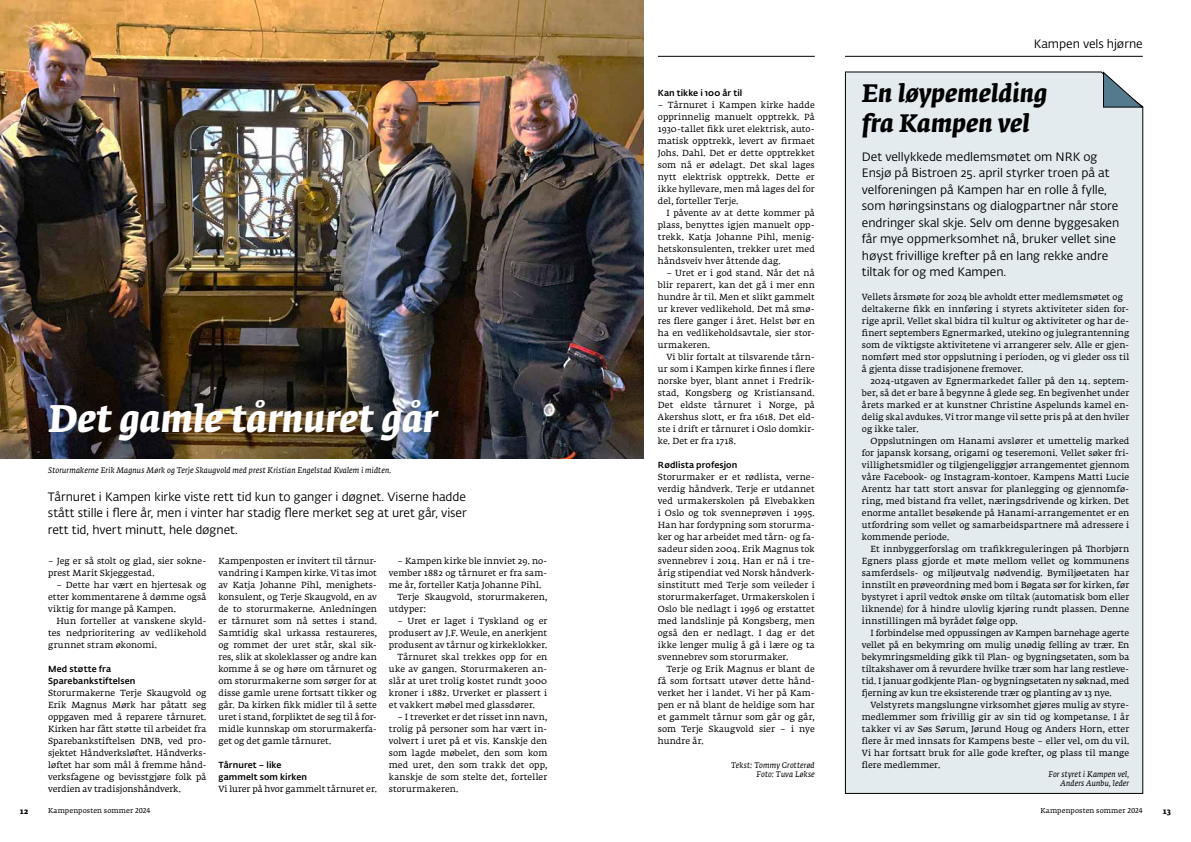
<style>
.page{position:relative;width:1191px;height:842px;background:#fff}
.page>*{position:absolute;margin:0;border:0;box-sizing:border-box;transform-origin:0 0}
.t1{font:italic 700 38px "Fedra Serif A Pro";letter-spacing:-.01em;color:#fff}
.t2{font:italic 700 25px/30px "Fedra Serif A Pro";letter-spacing:-.005em;color:#000}
.t3{font:12px/16.5px "Fedra Sans Alt Pro";letter-spacing:-.005em;color:#000;text-align:justify}
.t4{font:8.8px/12px "Fedra Serif A Pro";letter-spacing:.01em;color:#000;text-align:justify}
.t5{font:500 8.8px/12px "Fedra Sans Alt Pro";letter-spacing:.01em;color:#000}
.t6{font:italic 8px/9px "Fedra Serif A Pro";letter-spacing:.015em;color:#000;text-align:right}
.t7{font:700 8px "Fedra Serif A Pro";color:#000}
.t8{font:7px "Fedra Serif A Pro";letter-spacing:.015em;color:#000}
</style>
<div class="page">
<hr style="left:658px;top:56px;width:156px;height:1px;background:#000">
<img style="left:0;top:0;width:643px;height:458px">
<div style="left:844px;top:71px;width:299px;height:723px;background:#e3ebef"></div>
<svg style="left:1102px;top:71px;width:41px;height:37px"></svg>
<hr style="left:845px;top:56px;width:297px;height:1px;background:#000">
<h1 class="t1" style="left:48px;top:397px;width:391px">Det gamle tårnuret går</h1>
<p class="t6" style="left:48px;top:465px;width:345px">Storurmakerne Erik Magnus Mørk og Terje Skaugvold med prest Kristian Engelstad Kvalem i midten.</p>
<h3 class="t3" style="left:48px;top:488px;width:420px">Tårnuret i Kampen kirke viste rett tid kun to ganger i døgnet. Viserne hadde stått stille i flere år, men i vinter har stadig flere merket seg at uret går, viser rett tid, hvert minutt, hele døgnet.</h3>
<p class="t4" style="left:48px;top:555px;width:160px">– Jeg er så stolt og glad, sier sokne&shy;prest Marit Skjeggestad.</p>
<p class="t4" style="left:48px;top:579px;width:160px;text-indent:9px">– Dette har vært en hjertesak og etter kommentarene å dømme også viktig for mange på Kampen.</p>
<p class="t4" style="left:48px;top:615px;width:160px;text-indent:9px">Hun forteller at vanskene skyld&shy;tes nedprioritering av vedlikehold grunnet stram økonomi.</p>
<p class="t5" style="left:48px;top:662px;width:89px">Med støtte fra<br>Sparebankstiftelsen</p>
<p class="t4" style="left:48px;top:687px;width:160px">Storurmakerne Terje Skaugvold og Erik Magnus Mørk har påtatt seg oppgaven med å reparere tårnuret.<br>Kirken har fått støtte til arbeidet fra Sparebankstiftelsen DNB, ved pro&shy;sjektet Håndverksløftet. Håndverks&shy;løftet har som mål å fremme hånd&shy;verksfagene og bevisstgjøre folk på verdien av tradisjonshåndverk.</p>
<p class="t4" style="left:218px;top:555px;width:160px">Kampenposten er invitert til tårnur&shy;vandring i Kampen kirke. Vi tas imot av Katja Johanne Pihl, menighets&shy;konsulent, og Terje Skaugvold, en av de to storurmakerne. Anledningen er tårnuret som nå settes i stand.<br>Samtidig skal urkassa restaureres, og rommet der uret står, skal sik&shy;res, slik at skoleklasser og andre kan komme å se og høre om tårnuret og om storurmakerne som sørger for at disse gamle urene fortsatt tikker og går. Da kirken fikk midler til å sette uret i stand, forpliktet de seg til å for&shy;midle kunnskap om storurmakerfa&shy;get og det gamle tårnuret.</p>
<p class="t5" style="left:218px;top:758px;width:90px">Tårnuret – like gammelt som kirken</p>
<p class="t4" style="left:218px;top:783px;width:160px">Vi lurer på hvor gammelt tårnuret er.</p>
<p class="t4" style="left:397px;top:555px;width:151px">– Kampen kirke ble innviet 29. no-</p>
<p class="t4" style="left:389px;top:567px;width:160px">vember 1882 og tårnuret er fra sam-</p>
<p class="t4" style="left:389px;top:579px;width:154px">me år, forteller Katja Johanne Pihl.</p>
<p class="t4" style="left:397px;top:591px;width:151px">Terje Skaugvold, storurmakeren,</p>
<p class="t4" style="left:389px;top:603px;width:39px">utdyper:</p>
<p class="t4" style="left:397px;top:615px;width:151px">– Uret er laget i Tyskland og er</p>
<p class="t4" style="left:389px;top:627px;width:160px">produsert av J.F. Weule, en anerkjent</p>
<p class="t4" style="left:389px;top:639px;width:160px">produsent av tårnur og kirkeklokker.</p>
<p class="t4" style="left:397px;top:651px;width:151px">Tårnuret skal trekkes opp for en</p>
<p class="t4" style="left:389px;top:663px;width:160px">uke av gangen. Storurmakeren an-</p>
<p class="t4" style="left:389px;top:675px;width:160px">slår at uret trolig kostet rundt 3000</p>
<p class="t4" style="left:389px;top:687px;width:160px">kroner i 1882. Urverket er plassert i</p>
<p class="t4" style="left:389px;top:699px;width:148px">et vakkert møbel med glassdører.</p>
<p class="t4" style="left:389px;top:711px;width:160px;text-indent:9px">– I treverket er det risset inn navn, trolig på personer som har vært in&shy;volvert i uret på et vis. Kanskje den som lagde møbelet, den som kom med uret, den som trakk det opp, kanskje de som stelte det, forteller storurmakeren.</p>
<p class="t5" style="left:658px;top:86px;width:86px">Kan tikke i 100 år til</p>
<p class="t4" style="left:658px;top:99px;width:158px">– Tårnuret i Kampen kirke hadde opprinnelig manuelt opptrekk. På 1930-tallet fikk uret elektrisk, auto&shy;matisk opptrekk, levert av firmaet Johs. Dahl. Det er dette opptrekket som nå er ødelagt. Det skal lages nytt elektrisk opptrekk. Dette er ikke hyllevare, men må lages del for del, forteller Terje.</p>
<p class="t4" style="left:658px;top:207px;width:158px;text-indent:9px">I påvente av at dette kommer på plass, benyttes igjen manuelt opp&shy;trekk. Katja Johanne Pihl, menig&shy;hetskonsulenten, trekker uret med håndsveiv hver åttende dag.</p>
<p class="t4" style="left:658px;top:267px;width:158px;text-indent:9px">– Uret er i god stand. Når det nå blir reparert, kan det gå i mer enn hundre år til. Men et slikt gammelt ur krever vedlikehold. Det må smø&shy;res flere ganger i året. Helst bør en ha en vedlikeholdsavtale, sier stor&shy;urmakeren.</p>
<p class="t4" style="left:658px;top:351px;width:158px;text-indent:9px">Vi blir fortalt at tilsvarende tårn&shy;ur som i Kampen kirke finnes i flere norske byer, blant annet i Fredrik&shy;stad, Kongsberg og Kristiansand.<br>Det eldste tårnuret i Norge, på Akershus slott, er fra 1618. Det eld&shy;ste i drift er tårnuret i Oslo domkir&shy;ke. Det er fra 1718.</p>
<p class="t5" style="left:658px;top:458px;width:81px">Rødlista profesjon</p>
<p class="t4" style="left:658px;top:471px;width:158px">Storurmaker er et rødlista, verne&shy;verdig håndverk. Terje er utdannet ved urmakerskolen på Elvebakken i Oslo og tok svenneprøven i 1995.<br>Han har fordypning som storurma&shy;ker og har arbeidet med tårn- og fa&shy;sadeur siden 2004. Erik Magnus tok svennebrev i 2014. Han er nå i tre&shy;årig stipendiat ved Norsk håndverk&shy;sinstitutt med Terje som veileder i storurmakerfaget. Urmakerskolen i Oslo ble nedlagt i 1996 og erstattet med landslinje på Kongsberg, men også den er nedlagt. I dag er det ikke lenger mulig å gå i lære og ta svennebrev som storurmaker.</p>
<p class="t4" style="left:658px;top:663px;width:158px;text-indent:9px">Terje og Erik Magnus er blant de få som fortsatt utøver dette hånd&shy;verket her i landet. Vi her på Kam&shy;pen er nå blant de heldige som har et gammelt tårnur som går og går, som Terje Skaugvold sier – i nye hundre år.</p>
<p class="t6" style="left:731px;top:760px;width:85px">Tekst: Tommy Grotterød<br>Foto: Tuva Løkse</p>
<h3 class="t3" style="left:1033px;top:35px;width:110px">Kampen vels hjørne</h3>
<h2 class="t2" style="left:862px;top:78px;width:187px">En løypemelding fra Kampen vel</h2>
<p class="t3" style="left:862px;top:148px;width:259px;text-align:left">Det vellykkede medlemsmøtet om NRK og Ensjø på Bistroen 25. april styrker troen på at velforeningen på Kampen har en rolle å fylle, som høringsinstans og dialogpartner når store endringer skal skje. Selv om denne byggesaken får mye oppmerksomhet nå, bruker vellet sine høyst frivillige krefter på en lang rekke andre tiltak for og med Kampen.</p>
<p class="t4" style="left:862px;top:291px;width:269px;text-align:left">Vellets årsmøte for 2024 ble avholdt etter medlemsmøtet og deltakerne fikk en innføring i styrets aktiviteter siden for&shy;rige april. Vellet skal bidra til kultur og aktiviteter og har de&shy;finert septembers Egnermarked, utekino og julegrantenning som de viktigste aktivitetene vi arrangerer selv. Alle er gjen&shy;nomført med stor oppslutning i perioden, og vi gleder oss til å gjenta disse tradisjonene fremover.</p>
<p class="t4" style="left:862px;top:375px;width:269px;text-indent:8px">2024-utgaven av Egnermarkedet faller på den 14. septem&shy;ber, så det er bare å begynne å glede seg. En begivenhet under årets marked er at kunstner Christine Aspelunds kamel en&shy;delig skal avdukes. Vi tror mange vil sette pris på at den hviler og ikke taler.</p>
<p class="t4" style="left:862px;top:435px;width:269px;text-indent:9px">Oppslutningen om Hanami avslører et umettelig marked for japansk korsang, origami og teseremoni. Vellet søker fri&shy;villighetsmidler og tilgjengeliggjør arrangementet gjennom våre Facebook- og Instagram-kontoer. Kampens Matti Lucie Arentz har tatt stort ansvar for planlegging og gjennomfø&shy;ring, med bistand fra vellet, næringsdrivende og kirken. Det enorme antallet besøkende på Hanami-arrangementet er en utfordring som vellet og samarbeidspartnere må adressere i kommende periode.</p>
<p class="t4" style="left:862px;top:543px;width:269px;text-indent:9px">Et innbyggerforslag om trafikkreguleringen på Thorbjørn Egners plass gjorde et møte mellom vellet og kommunens samferdsels- og miljøutvalg nødvendig. Bymiljøetaten har innstilt en prøveordning med bom i Bøgata sør for kirken, før bystyret i april vedtok ønske om tiltak (automatisk bom eller liknende) for å hindre ulovlig kjøring rundt plassen. Denne innstillingen må byrådet følge opp.</p>
<p class="t4" style="left:862px;top:627px;width:269px;text-indent:9px">I forbindelse med oppussingen av Kampen barnehage agerte vellet på en bekymring om mulig unødig felling av trær. En bekymringsmelding gikk til Plan- og bygningsetaten, som ba tiltakshaver om å revurdere hvilke trær som har lang restleve&shy;tid. I januar godkjente Plan- og bygningsetaten ny søknad, med fjerning av kun tre eksisterende trær og planting av 13 nye.</p>
<p class="t4" style="left:862px;top:699px;width:269px;text-indent:8px">Velstyrets mangslungne virksomhet gjøres mulig av styre&shy;medlemmer som frivillig gir av sin tid og kompetanse. I år takker vi av Søs Sørum, Jørund Houg og Anders Horn, etter flere år med innsats for Kampens beste – eller vel, om du vil.<br>Vi har fortsatt bruk for alle gode krefter, og plass til mange flere medlemmer.</p>
<p class="t6" style="left:1048px;top:770px;width:82px">For styret i Kampen vel,<br>Anders Aunbu, leder</p>
<p class="t7" style="left:20px;top:807px;width:10px">12</p>
<p class="t8" style="left:48px;top:807px;width:104px">Kampenposten sommer 2024</p>
<p class="t8" style="left:1040px;top:807px;width:104px">Kampenposten sommer 2024</p>
<p class="t7" style="left:1162px;top:807px;width:10px">13</p>
</div>
